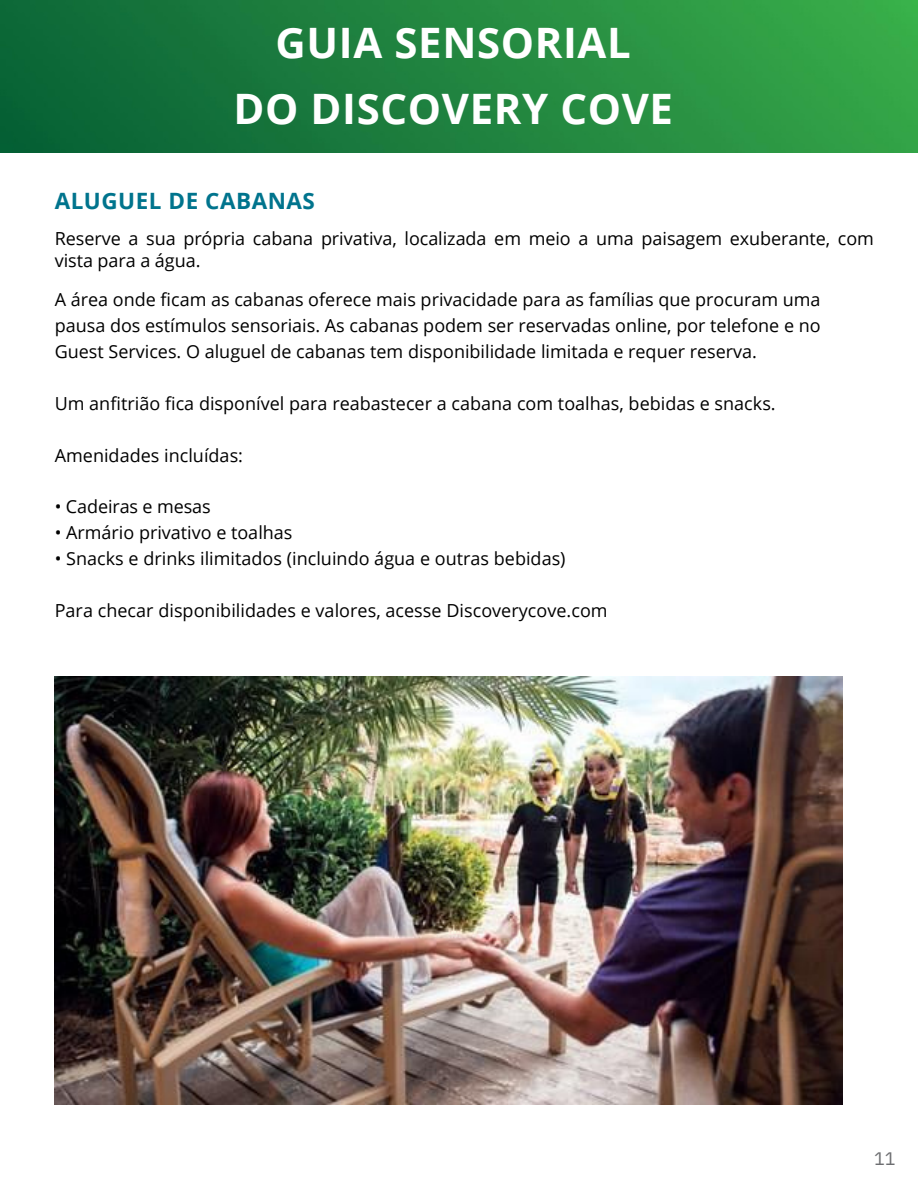
<style>
.page{position:relative;width:918px;height:1188px;background:#fff}
.page>*{position:absolute;margin:0;border:0;box-sizing:border-box;transform-origin:0 0}
.t1{font:700 42px/66.3px "Open Sans";letter-spacing:.015em;color:#fff;text-align:center}
.t2{font:700 22.5px "Open Sans";letter-spacing:.025em;color:#00748d}
.t3{font:18px/25.8px "Open Sans";color:#000;text-align:justify}
.t4{font:18px "IBM Plex Sans";color:#6d6e71}
</style>
<div class="page">
<img style="left:0;top:0;width:918px;height:153px">
<img style="left:55px;top:677px;width:787px;height:427px">
<h1 class="t1" style="left:233px;top:8px;width:441px">GUIA SENSORIAL<br>DO DISCOVERY COVE</h1>
<p class="t2" style="left:55px;top:185px;width:262px">ALUGUEL DE CABANAS</p>
<p class="t3" style="left:55px;top:228px;width:821px;line-height:21.3px">Reserve a sua própria cabana privativa, localizada em meio a uma paisagem exuberante, com vista para a água.</p>
<p class="t3" style="left:55px;top:287px;width:768px">A área onde ficam as cabanas oferece mais privacidade para as famílias que procuram uma pausa dos estímulos sensoriais. As cabanas podem ser reservadas online, por telefone e no Guest Services. O aluguel de cabanas tem disponibilidade limitada e requer reserva.</p>
<p class="t3" style="left:55px;top:390px;width:723px">Um anfitrião fica disponível para reabastecer a cabana com toalhas, bebidas e snacks.</p>
<p class="t3" style="left:55px;top:442px;width:190px">Amenidades incluídas:</p>
<p class="t3" style="left:55px;top:494px;width:158px">• Cadeiras e mesas</p>
<p class="t3" style="left:55px;top:519px;width:239px">• Armário privativo e toalhas</p>
<p class="t3" style="left:55px;top:545px;width:512px">• Snacks e drinks ilimitados (incluindo água e outras bebidas)</p>
<p class="t3" style="left:55px;top:597px;width:555px">Para checar disponibilidades e valores, acesse Discoverycove.com</p>
<p class="t4" style="left:874px;top:1147px;width:23px">11</p>
</div>
